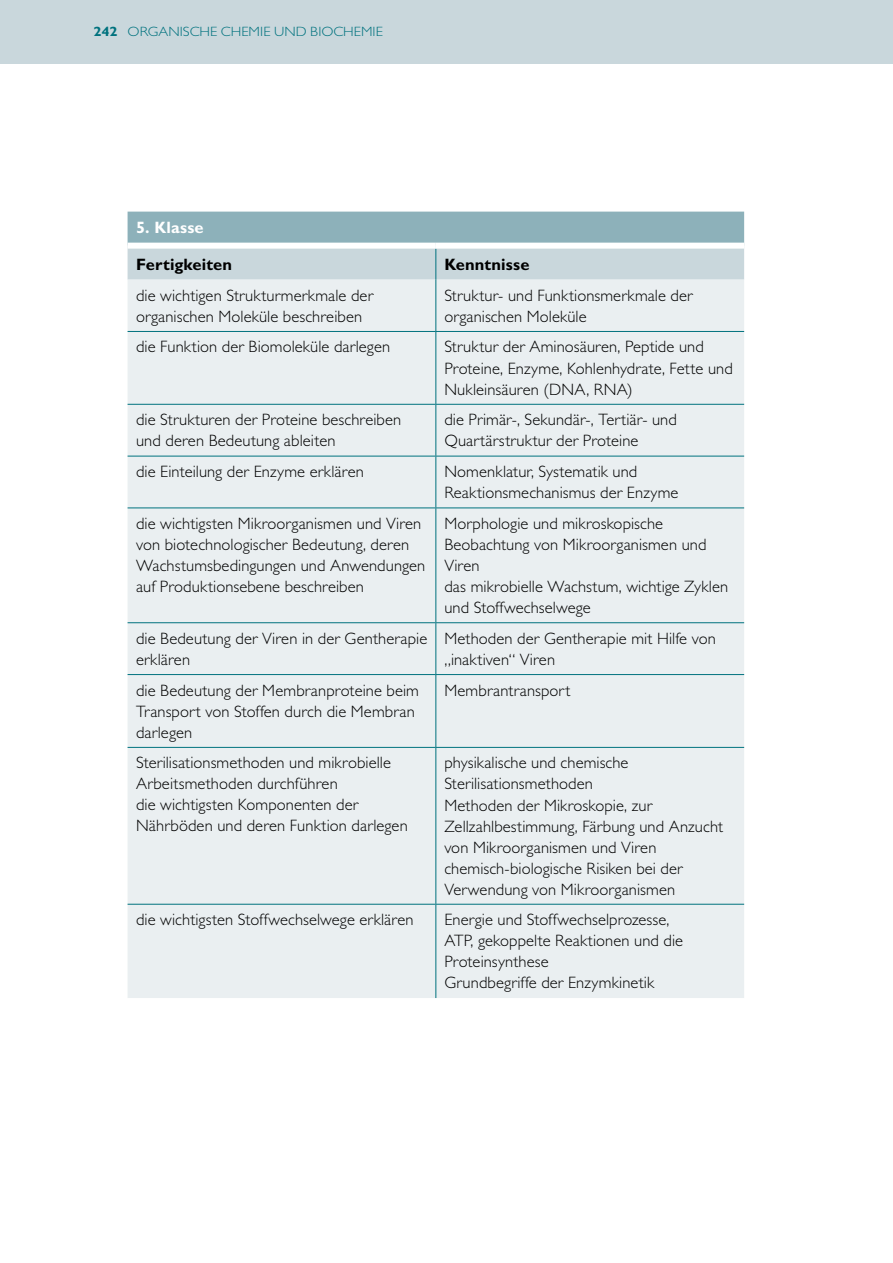
<style>
.page{position:relative;width:893px;height:1263px;background:#fff}
.page>*{position:absolute;margin:0;border:0;box-sizing:border-box;transform-origin:0 0}
.t1{font:300 16.5px/21px "Gill Sans Std";letter-spacing:.01em;color:#000}
.t2{font:700 16.5px "Gill Sans Std";letter-spacing:.01em;color:#000}
.t3{font:700 16.5px "Gill Sans Std";letter-spacing:.015em;color:#fff}
.t4{font:300 13.5px "Gill Sans Std";letter-spacing:.005em;color:#00727e;scale:1.09 1}
.t5{font:700 13.5px "Gill Sans Std";color:#00727e;scale:1.09 1}
</style>
<div class="page">
<div style="left:0;top:0;width:893px;height:64px;background:#c9d7dc"></div>
<svg style="left:128px;top:212px;width:616px;height:68px;background:#acc4cb"></svg>
<div style="left:128px;top:280px;width:616px;height:718px;background:#eaeff1"></div>
<hr style="left:435px;top:280px;width:1px;height:51px;background:#00727e">
<hr style="left:128px;top:331px;width:308px;height:1px;background:#00727e">
<hr style="left:435px;top:249px;width:1px;height:31px;background:#00727e">
<hr style="left:435px;top:332px;width:1px;height:72px;background:#00727e">
<hr style="left:436px;top:331px;width:308px;height:1px;background:#00727e">
<hr style="left:128px;top:404px;width:308px;height:1px;background:#00727e">
<hr style="left:128px;top:456px;width:308px;height:1px;background:#00727e">
<hr style="left:128px;top:507px;width:308px;height:1px;background:#00727e">
<hr style="left:128px;top:622px;width:308px;height:1px;background:#00727e">
<hr style="left:128px;top:674px;width:308px;height:1px;background:#00727e">
<hr style="left:128px;top:747px;width:308px;height:1px;background:#00727e">
<hr style="left:128px;top:904px;width:308px;height:1px;background:#00727e">
<hr style="left:435px;top:405px;width:1px;height:51px;background:#00727e">
<hr style="left:435px;top:456px;width:1px;height:51px;background:#00727e">
<hr style="left:435px;top:508px;width:1px;height:114px;background:#00727e">
<hr style="left:435px;top:623px;width:1px;height:51px;background:#00727e">
<hr style="left:435px;top:675px;width:1px;height:72px;background:#00727e">
<hr style="left:435px;top:748px;width:1px;height:156px;background:#00727e">
<hr style="left:435px;top:904px;width:1px;height:94px;background:#00727e">
<hr style="left:436px;top:404px;width:308px;height:1px;background:#00727e">
<hr style="left:436px;top:456px;width:308px;height:1px;background:#00727e">
<hr style="left:436px;top:507px;width:308px;height:1px;background:#00727e">
<hr style="left:436px;top:622px;width:308px;height:1px;background:#00727e">
<hr style="left:436px;top:674px;width:308px;height:1px;background:#00727e">
<hr style="left:436px;top:747px;width:308px;height:1px;background:#00727e">
<hr style="left:436px;top:904px;width:308px;height:1px;background:#00727e">
<div style="left:128px;top:243px;width:308px;height:6px;background:#fff"></div>
<div style="left:436px;top:243px;width:308px;height:6px;background:#fff"></div>
<p class="t5" style="left:94px;top:24px;width:23px">242</p>
<p class="t4" style="left:128px;top:24px;width:236px">ORGANISCHE CHEMIE UND BIOCHEMIE</p>
<p class="t3" style="left:136px;top:217px;width:69px">5. Klasse</p>
<p class="t2" style="left:136px;top:254px;width:97px">Fertigkeiten</p>
<p class="t2" style="left:444px;top:254px;width:87px">Kenntnisse</p>
<p class="t1" style="left:136px;top:285px;width:239px">die wichtigen Strukturmerkmale der organischen Moleküle beschreiben</p>
<p class="t1" style="left:444px;top:285px;width:250px">Struktur- und Funktionsmerkmale der organischen Moleküle</p>
<p class="t1" style="left:136px;top:337px;width:256px">die Funktion der Biomoleküle darlegen</p>
<p class="t1" style="left:444px;top:337px;width:290px">Struktur der Aminosäuren, Peptide und<br>Proteine, Enzyme, Kohlenhydrate, Fette und<br>Nukleinsäuren (DNA, RNA)</p>
<p class="t1" style="left:136px;top:409px;width:267px">die Strukturen der Proteine beschreiben und deren Bedeutung ableiten</p>
<p class="t1" style="left:444px;top:409px;width:234px">die Primär-, Sekundär-, Tertiär- und<br>Quartärstruktur der Proteine</p>
<p class="t1" style="left:136px;top:461px;width:229px">die Einteilung der Enzyme erklären</p>
<p class="t1" style="left:444px;top:461px;width:236px">Nomenklatur, Systematik und<br>Reaktionsmechanismus der Enzyme</p>
<p class="t1" style="left:136px;top:513px;width:291px">die wichtigsten Mikroorganismen und Viren von biotechnologischer Bedeutung, deren Wachstumsbedingungen und Anwendungen auf Produktionsebene beschreiben</p>
<p class="t1" style="left:444px;top:513px;width:285px">Morphologie und mikroskopische<br>Beobachtung von Mikroorganismen und<br>Viren<br>das mikrobielle Wachstum, wichtige Zyklen und Stoffwechselwege</p>
<p class="t1" style="left:136px;top:628px;width:293px">die Bedeutung der Viren in der Gentherapie erklären</p>
<p class="t1" style="left:444px;top:628px;width:273px">Methoden der Gentherapie mit Hilfe von „inaktiven“ Viren</p>
<p class="t1" style="left:136px;top:680px;width:284px">die Bedeutung der Membranproteine beim<br>Transport von Stoffen durch die Membran darlegen</p>
<p class="t1" style="left:444px;top:680px;width:127px">Membrantransport</p>
<p class="t1" style="left:136px;top:753px;width:273px">Sterilisationsmethoden und mikrobielle Arbeitsmethoden durchführen<br>die wichtigsten Komponenten der Nährböden und deren Funktion darlegen</p>
<p class="t1" style="left:444px;top:753px;width:280px">physikalische und chemische Sterilisationsmethoden<br>Methoden der Mikroskopie, zur Zellzahlbestimmung, Färbung und Anzucht von Mikroorganismen und Viren chemisch-biologische Risiken bei der Verwendung von Mikroorganismen</p>
<p class="t1" style="left:136px;top:909px;width:279px">die wichtigsten Stoffwechselwege erklären</p>
<p class="t1" style="left:444px;top:909px;width:240px">Energie und Stoffwechselprozesse,<br>ATP, gekoppelte Reaktionen und die<br>Proteinsynthese<br>Grundbegriffe der Enzymkinetik</p>
</div>
